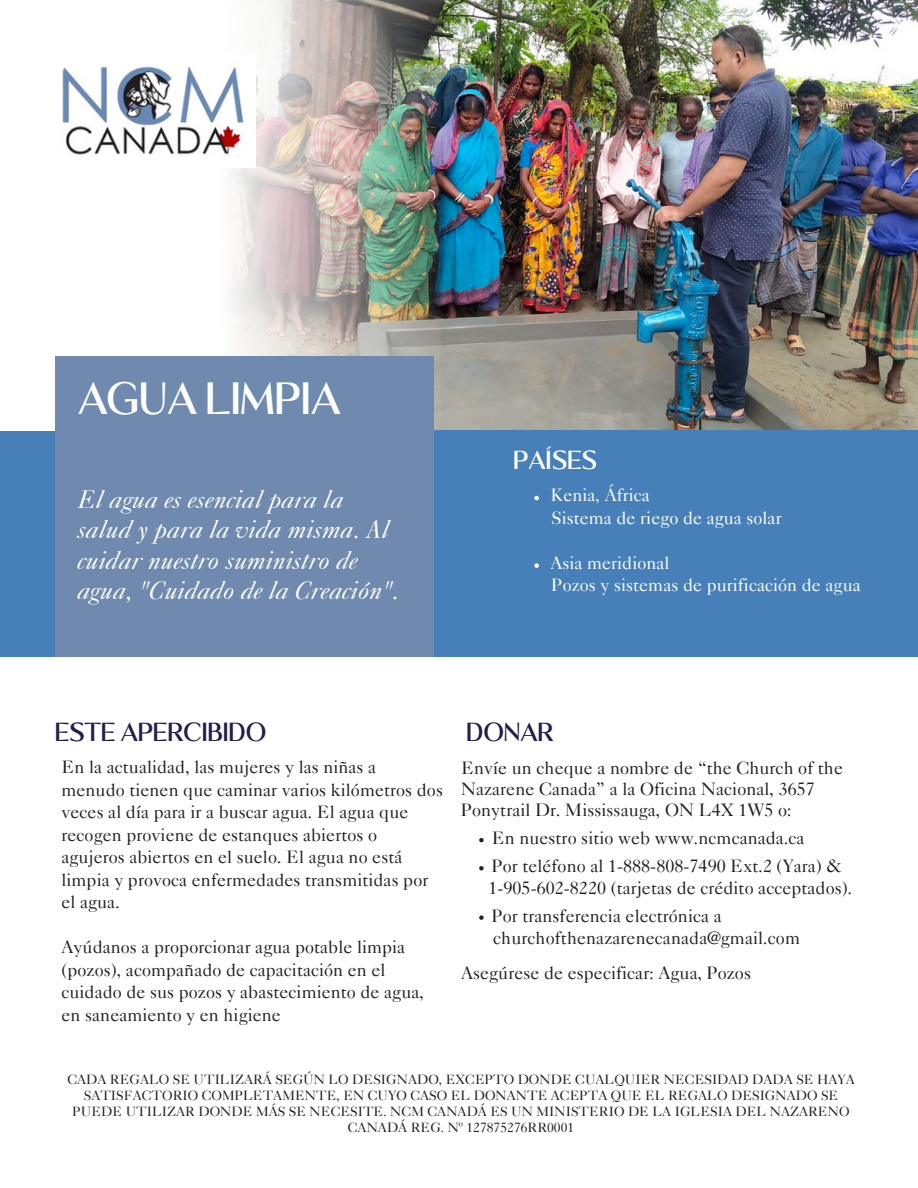
<style>
.page{position:relative;width:918px;height:1188px;background:#fff}
.page>*{position:absolute;margin:0;border:0;box-sizing:border-box;transform-origin:0 0}
.t1{font:28.5px "Kalista Serif";color:#fff}
.t2{font:italic 25.5px/30.3px "Caslon 540 LT Std";letter-spacing:.005em;color:#fff}
.t3{font:18px/22.5px "Caslon 540 LT Std";letter-spacing:.005em;color:#231f20}
.t4{font:18px "Caslon 540 LT Std";letter-spacing:.005em;color:#fff}
.t5{font:16.5px "Kalista Serif";color:#221e49}
.t6{font:16.5px "Kalista Serif";color:#fff}
.t7{font:13.5px/15.8px "Caslon 540 LT Std";letter-spacing:.005em;color:#231f20;text-align:center}
</style>
<div class="page">
<img style="left:441px;top:0;width:477px;height:430px">
<div style="left:0;top:430px;width:918px;height:227px;background:#4780b8"></div>
<img style="left:0;top:0;width:441px;height:431px">
<div style="left:55px;top:356px;width:379px;height:301px;background:#6f8aae"></div>
<img style="left:55px;top:54px;width:200px;height:114px">
<svg style="left:534px;top:496px;width:5px;height:4px"></svg>
<svg style="left:534px;top:563px;width:5px;height:5px"></svg>
<svg style="left:479px;top:838px;width:5px;height:4px"></svg>
<svg style="left:479px;top:866px;width:5px;height:4px"></svg>
<svg style="left:479px;top:915px;width:5px;height:5px"></svg>
<p class="t1" style="left:77px;top:381px;width:264px">AGUA LIMPIA</p>
<h4 class="t2" style="left:77px;top:488px;width:323px">El agua es esencial para la salud y para la vida misma. Al cuidar nuestro suministro de agua, "Cuidado de la Creación".</h4>
<h3 class="t6" style="left:513px;top:450px;width:85px">PAÍSES</h3>
<p class="t4" style="left:550px;top:489px;width:101px">Kenia, África</p>
<h4 class="t4" style="left:552px;top:511px;width:232px">Sistema de riego de agua solar</h4>
<h3 class="t4" style="left:550px;top:556px;width:121px">Asia meridional</h3>
<h4 class="t4" style="left:552px;top:579px;width:311px">Pozos y sistemas de purificación de agua</h4>
<h1 class="t5" style="left:55px;top:722px;width:213px">ESTE APERCIBIDO</h1>
<h2 class="t5" style="left:466px;top:722px;width:89px">DONAR</h2>
<p class="t3" style="left:62px;top:758px;width:383px">En la actualidad, las mujeres y las niñas a menudo tienen que caminar varios kilómetros dos veces al día para ir a buscar agua. El agua que recogen proviene de estanques abiertos o agujeros abiertos en el suelo. El agua no está limpia y provoca enfermedades transmitidas por el agua.</p>
<h4 class="t3" style="left:62px;top:938px;width:364px">Ayúdanos a proporcionar agua potable limpia (pozos), acompañado de capacitación en el cuidado de sus pozos y abastecimiento de agua, en saneamiento y en higiene</h4>
<h4 class="t3" style="left:461px;top:759px;width:383px;line-height:21.3px">Envíe un cheque a nombre de “the Church of the<br>Nazarene Canada” a la Oficina Nacional, 3657<br>Ponytrail Dr. Mississauga, ON L4X 1W5 o:</h4>
<h3 class="t3" style="left:492px;top:829px;width:314px">En nuestro sitio web www.ncmcanada.ca</h3>
<h4 class="t3" style="left:492px;top:858px;width:351px">Por teléfono al 1-888-808-7490 Ext.2 (Yara) &amp;</h4>
<p class="t3" style="left:488px;top:879px;width:365px">1-905-602-8220 (tarjetas de crédito acceptados).</p>
<p class="t3" style="left:492px;top:907px;width:232px">Por transferencia electrónica a</p>
<h4 class="t3" style="left:493px;top:929px;width:308px">churchofthenazarenecanada@gmail.com</h4>
<p class="t3" style="left:461px;top:964px;width:291px">Asegúrese de especificar: Agua, Pozos</p>
<h4 class="t7" style="left:67px;top:1074px;width:789px">CADA REGALO SE UTILIZARÁ SEGÚN LO DESIGNADO, EXCEPTO DONDE CUALQUIER NECESIDAD DADA SE HAYA SATISFACTORIO COMPLETAMENTE, EN CUYO CASO EL DONANTE ACEPTA QUE EL REGALO DESIGNADO SE PUEDE UTILIZAR DONDE MÁS SE NECESITE. NCM CANADÁ ES UN MINISTERIO DE LA IGLESIA DEL NAZARENO CANADÁ REG. Nº 127875276RR0001</h4>
</div>
